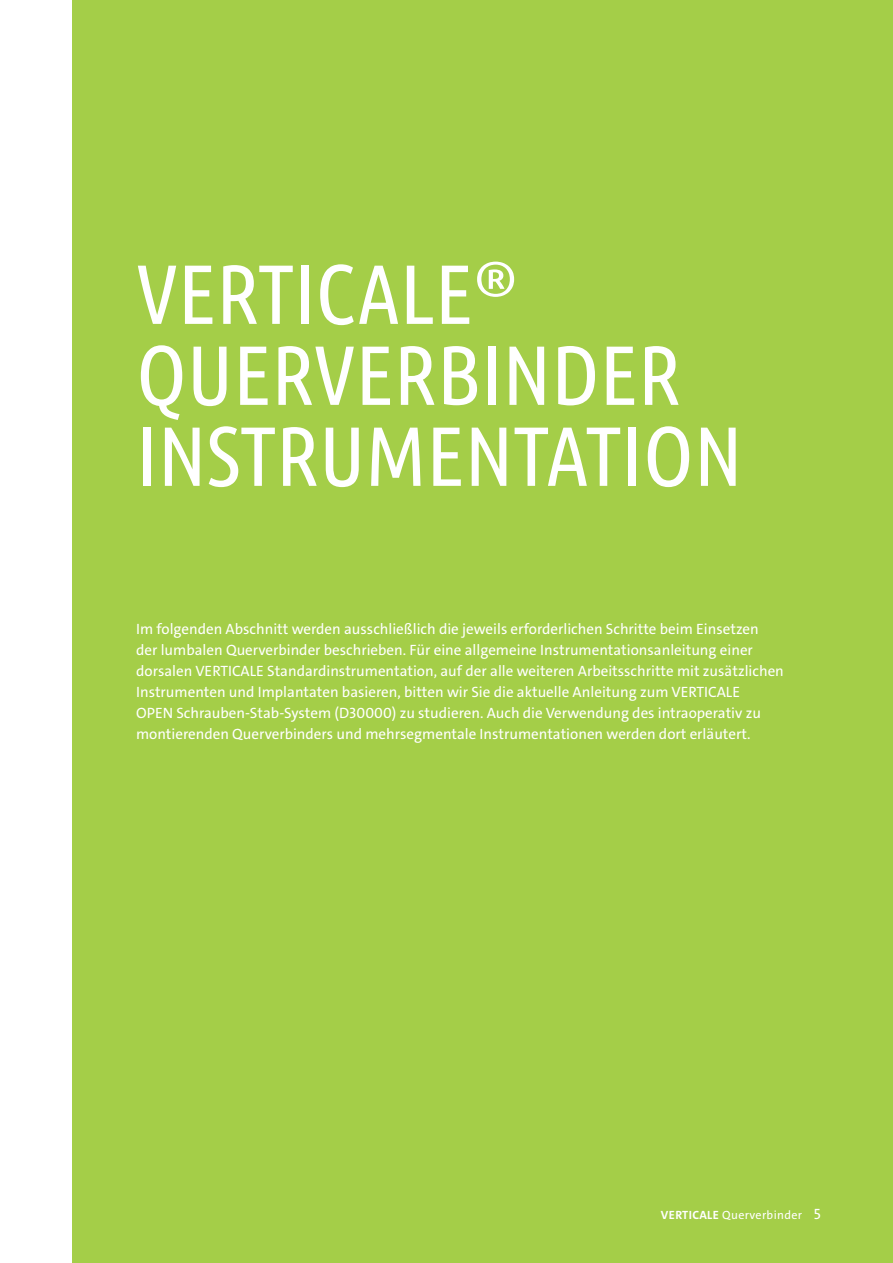
<style>
.page{position:relative;width:893px;height:1263px;background:#fff}
.page>*{position:absolute;margin:0;border:0;box-sizing:border-box;transform-origin:0 0}
.t1{font:84px/81px "Ubuntu Condensed";color:#fff}
.t2{font:15px/21px "The Sans C4 s";color:#fff}
.t3{font:12px "The Sans C4 s";letter-spacing:.03em;color:#fff}
.s1{font-weight:700}
.s2{font-size:15px}
</style>
<div class="page">
<div style="left:72px;top:0;width:821px;height:1263px;background:#a4ce48"></div>
<h1 class="t1" style="left:136px;top:251px;width:608px">VERTICALE<sup>®<br></sup>QUERVERBINDER<br>INSTRUMENTATION</h1>
<p class="t2" style="left:136px;top:619px;width:649px">Im folgenden Abschnitt werden ausschließlich die jeweils erforderlichen Schritte beim Einsetzen<br>der lumbalen Querverbinder beschrieben. Für eine allgemeine Instrumentationsanleitung einer dorsalen VERTICALE Standardinstrumentation, auf der alle weiteren Arbeitsschritte mit zusätzlichen Instrumenten und Implantaten basieren, bitten wir Sie die aktuelle Anleitung zum VERTICALE<br>OPEN Schrauben-Stab-System (D30000) zu studieren. Auch die Verwendung des intraoperativ zu montierenden Querverbinders und mehrsegmentale Instrumentationen werden dort erläutert.</p>
<p class="t3" style="left:661px;top:1207px;width:161px"><span class="s1">VERTICALE</span> Querverbinder <span class="s2">5</span></p>
</div>
